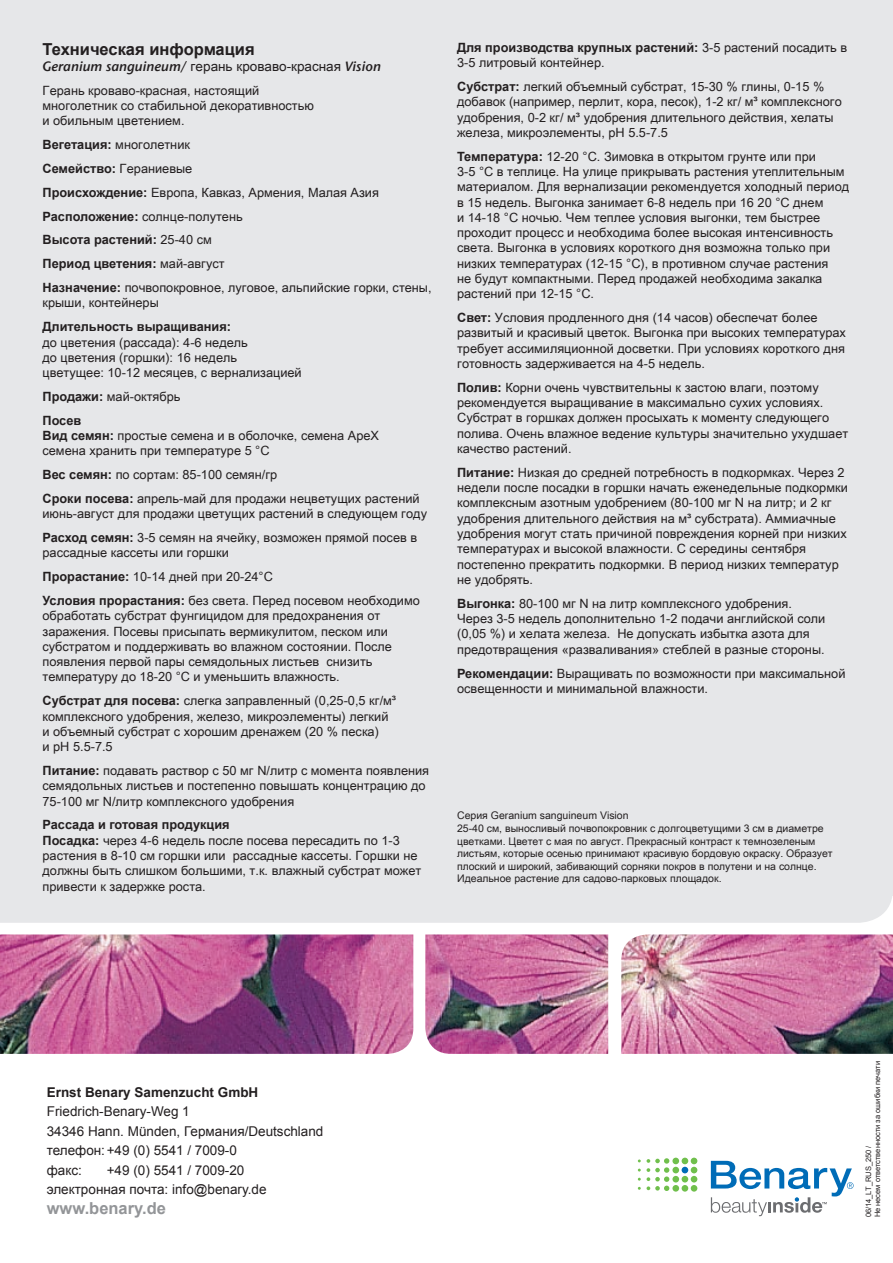
<style>
.page{position:relative;width:893px;height:1263px;background:#fff}
.page>*{position:absolute;margin:0;border:0;box-sizing:border-box;transform-origin:0 0}
.t1{font:700 16.5px "Arial";color:#231f20}
.Rück_Adresse{font:700 16.5px "Arial";color:#939598}
.Rück_Adresse-2{font:13.5px/19.5px "Arial";color:#231f20}
.t2{font:italic 13.5px "ITC Stone Sans Com Semi";color:#231f20}
.Rück_Adresse-3{font:700 13.5px "Arial";color:#231f20}
.t3{font:12.75px/15.3px "Arial Unicode MS";color:#231f20}
.t4{font:700 12.75px "Arial";color:#231f20}
.t5{font:10.5px/12.6px "Arial Unicode MS";color:#231f20}
.t6{font:7.5px/9px "Arial";color:#231f20}
.s1{font-family:"Arial Unicode MS";font-style:normal}
.s2{font-family:"Arial";font-weight:700}
.s3{font-family:"Arial Unicode MS";font-weight:400}
</style>
<div class="page">
<div style="left:682px;top:1157px;width:6px;height:7px;background:#70bf4c;border-radius:50%"></div>
<div style="left:672px;top:1157px;width:7px;height:7px;background:#70bf4c;border-radius:50%"></div>
<div style="left:672px;top:1167px;width:7px;height:6px;background:#70bf4c;border-radius:50%"></div>
<div style="left:672px;top:1176px;width:7px;height:6px;background:#70bf4c;border-radius:50%"></div>
<div style="left:691px;top:1157px;width:6px;height:7px;background:#70bf4c;border-radius:50%"></div>
<div style="left:672px;top:1185px;width:7px;height:6px;background:#70bf4c;border-radius:50%"></div>
<svg style="left:647px;top:1158px;width:22px;height:33px"></svg>
<svg style="left:682px;top:1167px;width:15px;height:24px"></svg>
<svg style="left:711px;top:1161px;width:142px;height:55px"></svg>
<div style="left:0;top:0;width:893px;height:923px;background:#e6e7e9"></div>
<img style="left:0;top:934px;width:413px;height:120px">
<img style="left:425px;top:934px;width:183px;height:120px">
<img style="left:621px;top:934px;width:272px;height:120px">
<div style="left:871px;top:0;width:22px;height:895px;background:#e6e7e9"></div>
<p class="t1" style="left:43px;top:38px;width:214px">Техническая информация</p>
<p class="t2" style="left:43px;top:58px;width:340px">Geranium sanguineum/ <span class="s1">герань кроваво-красная</span> Vision</p>
<p class="t3" style="left:43px;top:82px;width:273px">Герань кроваво-красная, настоящий многолетник со стабильной декоративностью и обильным цветением.</p>
<p class="t3" style="left:43px;top:137px;width:149px"><span class="s2">Вегетация:</span> многолетник</p>
<p class="t4" style="left:43px;top:160px;width:151px">Семейство: <span class="s3">Гераниевые</span></p>
<p class="t3" style="left:43px;top:184px;width:338px"><span class="s2">Происхождение:</span> Европа, Кавказ, Армения, Малая Азия</p>
<p class="t3" style="left:43px;top:208px;width:202px"><span class="s2">Расположение:</span> солнце-полутень</p>
<p class="t4" style="left:43px;top:231px;width:171px">Высота растений: <span class="s3">25-40 cм</span></p>
<p class="t4" style="left:43px;top:255px;width:184px">Период цветения: <span class="s3">май-август</span></p>
<p class="t3" style="left:43px;top:279px;width:391px"><span class="s2">Назначение:</span> почвопокровное, луговое, альпийские горки, стены, крыши, контейнеры</p>
<p class="t3" style="left:43px;top:318px;width:261px"><span class="s2">Длительность выращивания:<br></span>до цветения (рассада): 4-6 недель<br>до цветения (горшки): 16 недель<br>цветущее: 10-12 месяцев, с вернализацией</p>
<p class="t3" style="left:43px;top:388px;width:140px"><span class="s2">Продажи:</span> май-октябрь</p>
<p class="t3" style="left:43px;top:412px;width:338px"><span class="s2">Посев<br>Вид семян:</span> простые семена и в оболочке, семена ApeX семена хранить при температуре 5 °C</p>
<p class="t3" style="left:43px;top:466px;width:236px"><span class="s2">Вес семян:</span> по сортам: 85-100 семян/гр</p>
<p class="t3" style="left:43px;top:490px;width:386px"><span class="s2">Сроки посева:</span> апрель-май для продажи нецветущих растений июнь-август для продажи цветущих растений в следующем году</p>
<p class="t3" style="left:43px;top:529px;width:376px"><span class="s2">Расход семян:</span> 3-5 семян на ячейку, возможен прямой посев в рассадные кассеты или горшки</p>
<p class="t3" style="left:43px;top:568px;width:232px"><span class="s2">Прорастание:</span> 10-14 дней при 20-24°C</p>
<p class="t3" style="left:43px;top:592px;width:379px"><span class="s2">Условия прорастания:</span> без света. Перед посевом необходимо обработать субстрат фунгицидом для предохранения от заражения. Посевы присыпать вермикулитом, песком или субстратом и поддерживать во влажном состоянии. После появления первой пары семядольных листьев снизить температуру до 18-20 °C и уменьшить влажность.</p>
<p class="t3" style="left:43px;top:692px;width:355px"><span class="s2">Субстрат для посева:</span> слегка заправленный (0,25-0,5 кг/м³ комплексного удобрения, железо, микроэлементы) легкий и объемный субстрат с хорошим дренажем (20 % песка)<br>и pH 5.5-7.5</p>
<p class="t3" style="left:43px;top:762px;width:388px"><span class="s2">Питание:</span> подавать раствор с 50 мг N/литр с момента появления семядольных листьев и постепенно повышать концентрацию до<br>75-100 мг N/литр комплексного удобрения</p>
<p class="t3" style="left:43px;top:817px;width:380px"><span class="s2">Рассада и готовая продукция<br>Посадка:</span> через 4-6 недель после посева пересадить по 1-3 растения в 8-10 cм горшки или рассадные кассеты. Горшки не должны быть слишком большими, т.к. влажный субстрат может привести к задержке роста.</p>
<p class="t3" style="left:457px;top:39px;width:392px"><span class="s2">Для производства крупных растений:</span> 3-5 растений посадить в<br>3-5 литровый контейнер.</p>
<p class="t3" style="left:457px;top:78px;width:386px"><span class="s2">Субстрат:</span> легкий объемный субстрат, 15-30 % глины, 0-15 % добавок (например, перлит, кора, песок), 1-2 кг/ м³ комплексного удобрения, 0-2 кг/ м³ удобрения длительного действия, хелаты железа, микроэлементы, pH 5.5-7.5</p>
<p class="t3" style="left:457px;top:148px;width:394px"><span class="s2">Температура:</span> 12-20 °C. Зимовка в открытом грунте или при<br>3-5 °C в теплице. На улице прикрывать растения утеплительным материалом. Для вернализации рекомендуется холодный период в 15 недель. Выгонка занимает 6-8 недель при 16 20 °C днем<br>и 14-18 °C ночью. Чем теплее условия выгонки, тем быстрее проходит процесс и необходима более высокая интенсивность света. Выгонка в условиях короткого дня возможна только при низких температурах (12-15 °C), в противном случае растения<br>не будут компактными. Перед продажей необходима закалка растений при 12-15 °C.</p>
<p class="t3" style="left:457px;top:309px;width:390px"><span class="s2">Свет:</span> Условия продленного дня (14 часов) обеспечат более развитый и красивый цветок. Выгонка при высоких температурах требует ассимиляционной досветки. При условиях короткого дня готовность задерживается на 4-5 недель.</p>
<p class="t3" style="left:457px;top:379px;width:393px"><span class="s2">Полив:</span> Корни очень чувствительны к застою влаги, поэтому рекомендуется выращивание в максимально сухих условиях.<br>Субстрат в горшках должен просыхать к моменту следующего полива. Очень влажное ведение культуры значительно ухудшает качество растений.</p>
<p class="t3" style="left:457px;top:464px;width:392px"><span class="s2">Питание:</span> Низкая до средней потребность в подкормках. Через 2 недели после посадки в горшки начать еженедельные подкормки комплексным азотным удобрением (80-100 мг N на литр; и 2 кг удобрения длительного действия на м³ субстрата). Аммиачные удобрения могут стать причиной повреждения корней при низких температурах и высокой влажности. С середины сентября постепенно прекратить подкормки. В период низких температур не удобрять.</p>
<p class="t3" style="left:457px;top:595px;width:370px"><span class="s2">Выгонка:</span> 80-100 мг N на литр комплексного удобрения.<br>Через 3-5 недель дополнительно 1-2 подачи английской соли (0,05 %) и хелата железа. Не допускать избытка азота для предотвращения «разваливания» стеблей в разные стороны.</p>
<p class="t3" style="left:457px;top:665px;width:390px"><span class="s2">Рекомендации:</span> Выращивать по возможности при максимальной освещенности и минимальной влажности.</p>
<p class="t5" style="left:457px;top:809px;width:377px">Серия Geranium sanguineum Vision<br>25-40 cм, выносливый почвопокровник с долгоцветущими 3 см в диаметре цветками. Цветет с мая по август. Прекрасный контраст к темнозеленым листьям, которые осенью принимают красивую бордовую окраску. Образует плоский и широкий, забивающий сорняки покров в полутени и на солнце.<br>Идеальное растение для садово-парковых площадок.</p>
<p class="Rück_Adresse-3" style="left:47px;top:1083px;width:213px">Ernst Benary Samenzucht GmbH</p>
<p class="Rück_Adresse-2" style="left:47px;top:1102px;width:145px">Friedrich-Benary-Weg 1</p>
<p class="Rück_Adresse-2" style="left:47px;top:1121px;width:278px">34346 Hann. Münden, Германия/Deutschland</p>
<p class="Rück_Adresse-2" style="left:47px;top:1141px;width:192px">телефон:+49 (0) 5541 / 7009-0 факс:</p>
<p class="Rück_Adresse-2" style="left:107px;top:1160px;width:139px">+49 (0) 5541 / 7009-20</p>
<p class="Rück_Adresse-2" style="left:47px;top:1180px;width:221px">электронная почта: info@benary.de</p>
<p class="Rück_Adresse" style="left:47px;top:1197px;width:121px">www.benary.de</p>
<p class="t6" style="left:864px;top:1217px;width:158px;rotate:-90deg">06/14_LT_RUS_250 /<br>Не несем ответственности за ошибки печати</p>
</div>
